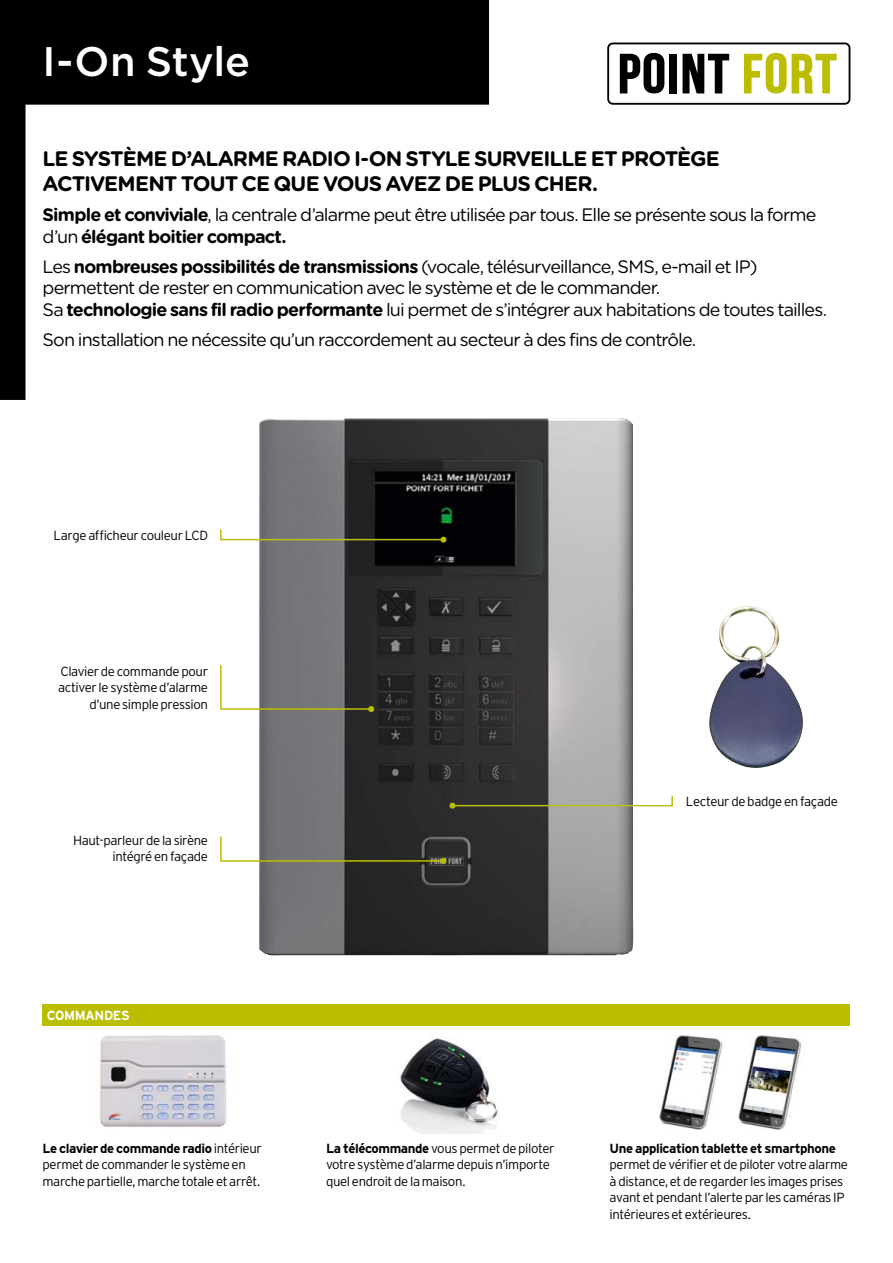
<style>
.page{position:relative;width:893px;height:1263px;background:#fff}
.page>*{position:absolute;margin:0;border:0;box-sizing:border-box;transform-origin:0 0}
.t1{font:500 41.25px "Gotham";color:#fff}
.t2{font:700 21px/25.2px "Gotham Rounded";letter-spacing:-.045em;color:#000}
.t3{font:18px/21.6px "Gotham Rounded";letter-spacing:-.05em;color:#000}
.t4{font:300 13.2px/16.5px "Interstate";letter-spacing:-.03em;color:#000}
.t5{font:700 13.2px "Interstate";letter-spacing:-.035em;color:#000}
.t6{font:700 13.2px "Interstate";letter-spacing:-.03em;color:#fff}
.s1{font-weight:700}
</style>
<div class="page">
<svg style="left:0;top:0;width:489px;height:400px"></svg>
<div style="left:43px;top:1004px;width:807px;height:21px;background:#bbbe00"></div>
<svg style="left:607px;top:43px;width:243px;height:62px"></svg>
<img style="left:259px;top:418px;width:374px;height:537px">
<svg style="left:220px;top:528px;width:226px;height:15px;background:#676755"></svg>
<svg style="left:220px;top:663px;width:154px;height:49px"></svg>
<svg style="left:220px;top:835px;width:226px;height:29px"></svg>
<img style="left:709px;top:606px;width:94px;height:162px">
<svg style="left:449px;top:794px;width:224px;height:15px;background:#878772"></svg>
<img style="left:400px;top:1038px;width:98px;height:95px">
<img style="left:100px;top:1035px;width:127px;height:92px">
<img style="left:659px;top:1035px;width:64px;height:95px">
<img style="left:738px;top:1035px;width:64px;height:95px">
<h1 class="t1" style="left:43px;top:34px;width:209px">I-On Style</h1>
<h2 class="t2" style="left:43px;top:145px;width:679px">LE SYSTÈME D’ALARME RADIO I-ON STYLE SURVEILLE ET PROTÈGE<br>ACTIVEMENT TOUT CE QUE VOUS AVEZ DE PLUS CHER.</h2>
<h3 class="t3" style="left:43px;top:203px;width:775px"><span class="s1">Simple et conviviale</span>, la centrale d’alarme peut être utilisée par tous. Elle se présente sous la forme d’un <span class="s1">élégant boitier compact.</span></h3>
<p class="t3" style="left:43px;top:255px;width:786px">Les <span class="s1">nombreuses possibilités de transmissions</span> (vocale, télésurveillance, SMS, e-mail et IP) permettent de rester en communication avec le système et de le commander.<br>Sa <span class="s1">technologie sans fil radio performante</span> lui permet de s’intégrer aux habitations de toutes tailles.</p>
<h3 class="t3" style="left:43px;top:328px;width:655px">Son installation ne nécessite qu’un raccordement au secteur à des fins de contrôle.</h3>
<p class="t4" style="left:54px;top:527px;width:156px">Large afficheur couleur LCD</p>
<p class="t4" style="left:58px;top:663px;width:151px;text-align:right">Clavier de commande pour activer le système d’alarme d’une simple pression</p>
<p class="t4" style="left:73px;top:831px;width:137px;text-align:right">Haut-parleur de la sirène intégré en façade</p>
<p class="t6" style="left:47px;top:1008px;width:85px">COMMANDES</p>
<p class="t4" style="left:686px;top:793px;width:154px">Lecteur de badge en façade</p>
<p class="t4" style="left:43px;top:1140px;width:221px"><span class="s1">Le clavier de commande radio</span> intérieur permet de commander le système en marche partielle, marche totale et arrêt.</p>
<p class="t4" style="left:326px;top:1140px;width:230px"><span class="s1">La télécommande</span> vous permet de piloter votre système d’alarme depuis n’importe quel endroit de la maison.</p>
<p class="t5" style="left:609px;top:1141px;width:228px">Une application tablette et smartphone</p>
<p class="t4" style="left:609px;top:1156px;width:240px">permet de vérifier et de piloter votre alarme à distance, et de regarder les images prises avant et pendant l’alerte par les caméras IP intérieures et extérieures.</p>
</div>
